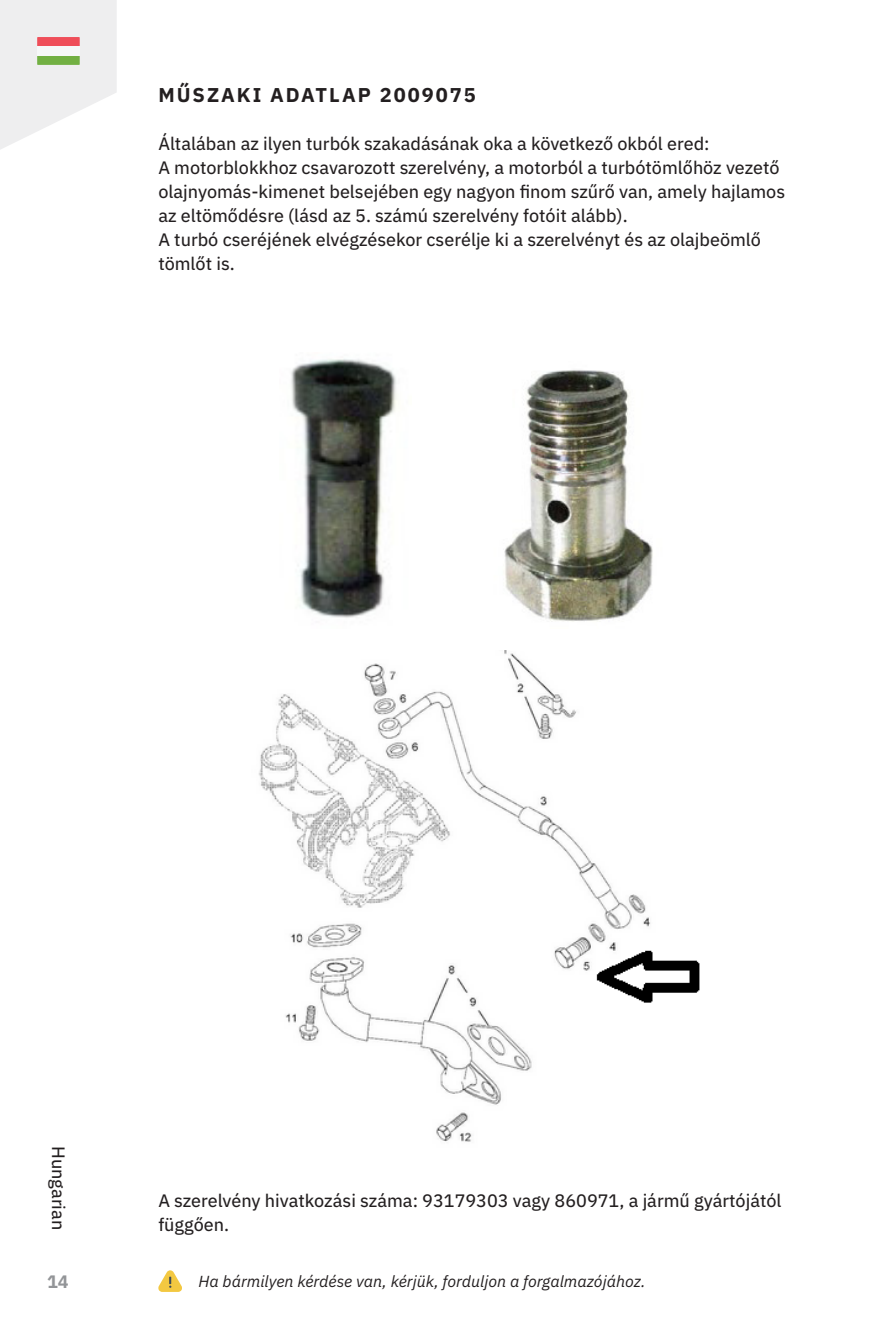
<style>
.page{position:relative;width:879px;height:1338px;background:#fff}
.page>*{position:absolute;margin:0;border:0;box-sizing:border-box;transform-origin:0 0}
.t1{font:700 20px "IBM Plex Sans";letter-spacing:.1em;color:#231f20}
.t2{font:18px/24px "IBM Plex Sans Text";color:#231f20}
.t3{font:700 18px "IBM Plex Sans";color:#939598}
.t4{font:italic 16px "IBM Plex Sans";color:#231f20}
</style>
<div class="page">
<svg style="left:0;top:0;width:117px;height:150px"></svg>
<div style="left:37px;top:46px;width:43px;height:10px;background:#f6f8f8"></div>
<svg style="left:158px;top:1270px;width:24px;height:22px"></svg>
<img style="left:291px;top:359px;width:106px;height:259px">
<img style="left:504px;top:370px;width:149px;height:252px">
<img style="left:258px;top:650px;width:442px;height:492px">
<p class="t1" style="left:158px;top:79px;width:319px">MŰSZAKI ADATLAP 2009075</p>
<p class="t2" style="left:158px;top:130px;width:553px">Általában az ilyen turbók szakadásának oka a következő okból ered:</p>
<p class="t2" style="left:158px;top:154px;width:628px">A motorblokkhoz csavarozott szerelvény, a motorból a turbótömlőhöz vezető olajnyomás-kimenet belsejében egy nagyon finom szűrő van, amely hajlamos az eltömődésre (lásd az 5. számú szerelvény fotóit alább).</p>
<p class="t2" style="left:158px;top:226px;width:604px">A turbó cseréjének elvégzésekor cserélje ki a szerelvényt és az olajbeömlő tömlőt is.</p>
<p class="t2" style="left:72px;top:1146px;width:86px;rotate:90deg">Hungarian</p>
<p class="t2" style="left:158px;top:1187px;width:625px">A szerelvény hivatkozási száma: 93179303 vagy 860971, a jármű gyártójától függően.</p>
<p class="t3" style="left:47px;top:1268px;width:23px">14</p>
<p class="t4" style="left:198px;top:1269px;width:449px">Ha bármilyen kérdése van, kérjük, forduljon a forgalmazójához.</p>
</div>
